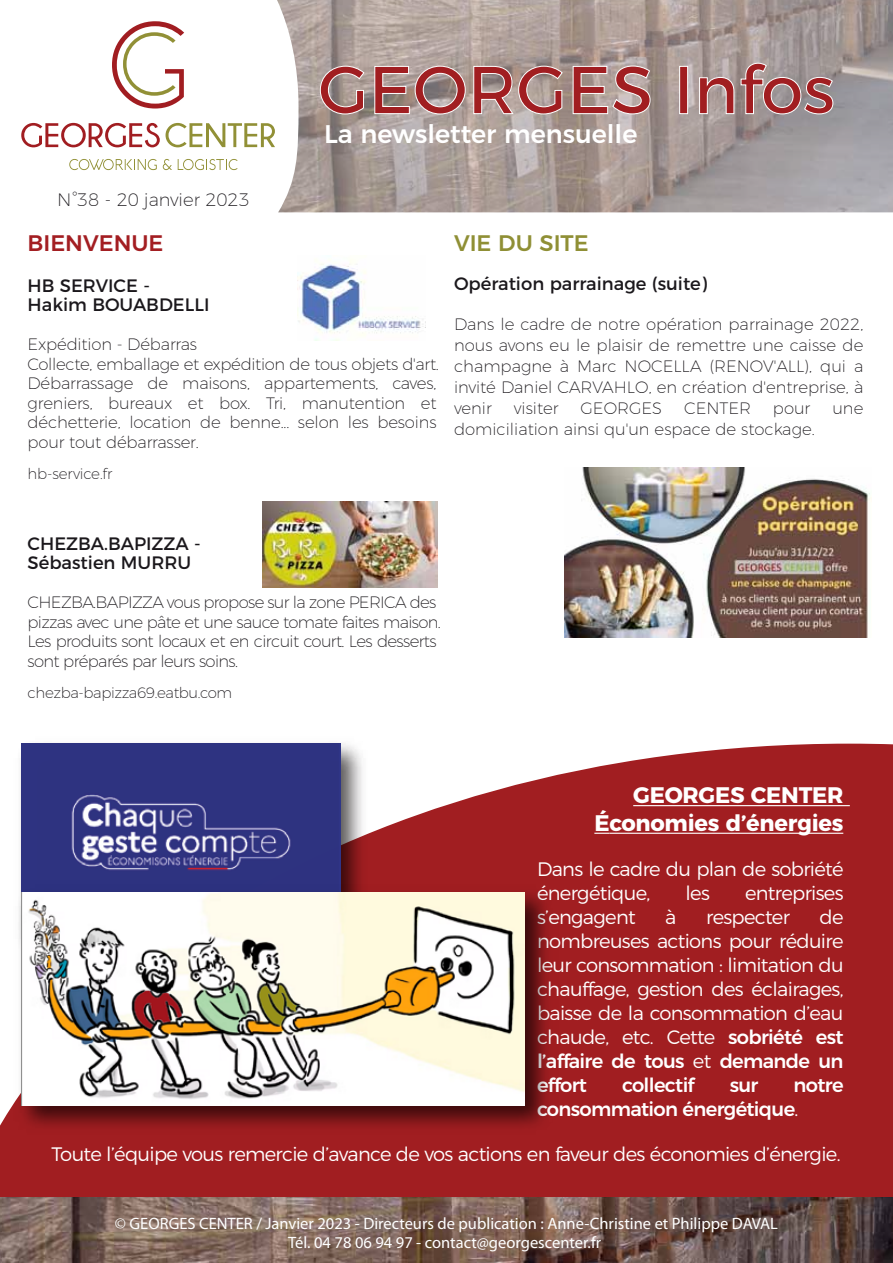
<style>
.page{position:relative;width:893px;height:1263px;background:#fff}
.page>*{position:absolute;margin:0;border:0;box-sizing:border-box;transform-origin:0 0}
.t1{font:67.5px "Montserrat";color:#a11e21}
.t2{font:500 25.5px "Montserrat";color:#fff}
.t3{font:700 22.5px/27.6px "Montserrat";letter-spacing:-.01em;color:#fff;text-align:right}
.t4{font:500 22.5px "Montserrat";color:#a31e22}
.t5{font:500 22.5px "Montserrat";color:#8f8f35}
.t6{font:300 19.5px/24px "Montserrat";letter-spacing:-.035em;color:#fff}
.t7{font:500 19.5px/24px "Montserrat";letter-spacing:-.035em;color:#fff}
.t8{font:18px/19.5px "Montserrat";color:#1b181c}
.t9{font:200 18px "Montserrat";color:#1b181c}
.t10{font:200 16.5px/19.5px "Montserrat";letter-spacing:-.01em;color:#1b181c}
.t11{font:200 16.5px/19.5px "Montserrat";letter-spacing:-.04em;color:#1b181c}
.t12{font:16.5px/19.5px "Myriad Pro";color:#fff;text-align:center}
.t13{font:200 15px "Montserrat";letter-spacing:-.025em;color:#1b181c}
.s1{font-weight:500}
.s2{font-weight:300}
</style>
<div class="page">
<img style="left:277px;top:0;width:616px;height:212px">
<svg style="left:69px;top:159px;width:88px;height:11px"></svg>
<svg style="left:163px;top:159px;width:9px;height:11px"></svg>
<svg style="left:178px;top:159px;width:60px;height:11px"></svg>
<svg style="left:21px;top:123px;width:139px;height:24px"></svg>
<svg style="left:166px;top:123px;width:109px;height:24px"></svg>
<svg style="left:112px;top:21px;width:72px;height:88px"></svg>
<svg style="left:0;top:744px;width:893px;height:453px;background:#a82f32"></svg>
<svg style="left:320px;top:65px;width:45px;height:50px;background:#aa9e99"></svg>
<svg style="left:374px;top:65px;width:92px;height:50px;background:#aa9f9b"></svg>
<svg style="left:473px;top:65px;width:90px;height:50px;background:#b2a49f"></svg>
<svg style="left:572px;top:65px;width:79px;height:50px;background:#baada7"></svg>
<div style="left:679px;top:66px;width:9px;height:48px;border:1px solid #fff"></div>
<svg style="left:699px;top:62px;width:135px;height:53px;background:#a89f9e"></svg>
<img style="left:0;top:1197px;width:893px;height:66px">
<hr style="left:633px;top:805px;width:217px;height:1px;background:#fff">
<svg style="left:594px;top:833px;width:15px;height:1px"></svg>
<hr style="left:609px;top:833px;width:234px;height:1px;background:#fff">
<img style="left:9px;top:743px;width:365px;height:138px">
<img style="left:21px;top:744px;width:319px;height:137px">
<img style="left:9px;top:881px;width:549px;height:258px">
<img style="left:21px;top:893px;width:504px;height:212px">
<img style="left:564px;top:468px;width:308px;height:170px">
<img style="left:297px;top:260px;width:126px;height:80px">
<img style="left:262px;top:502px;width:176px;height:85px">
<p class="t9" style="left:57px;top:186px;width:194px">N°38 - 20 janvier 2023</p>
<h1 class="t1" style="left:318px;top:36px;width:518px">GEORGES Infos</h1>
<h2 class="t2" style="left:324px;top:114px;width:315px">La newsletter mensuelle</h2>
<h3 class="t4" style="left:28px;top:224px;width:137px">BIENVENUE</h3>
<p class="t8" style="left:28px;top:274px;width:183px">HB SERVICE -<br>Hakim BOUABDELLI</p>
<p class="t10" style="left:28px;top:333px;width:413px">Expédition - Débarras<br>Collecte, emballage et expédition de tous objets d'art.<br>Débarrassage de maisons, appartements, caves, greniers, bureaux et box. Tri, manutention et déchetterie, location de benne... selon les besoins pour tout débarrasser.</p>
<p class="t13" style="left:28px;top:462px;width:86px">hb-service.fr</p>
<h3 class="t5" style="left:454px;top:224px;width:136px">VIE DU SITE</h3>
<p class="t8" style="left:454px;top:272px;width:255px">Opération parrainage (suite)</p>
<p class="t10" style="left:454px;top:312px;width:411px;line-height:21px;text-align:justify">Dans le cadre de notre opération parrainage 2022, nous avons eu le plaisir de remettre une caisse de champagne à Marc NOCELLA (RENOV'ALL), qui a invité Daniel CARVAHLO, en création d'entreprise, à venir</p>
<p class="t10" style="left:514px;top:397px;width:46px">visiter</p>
<p class="t10" style="left:580px;top:397px;width:83px">GEORGES</p>
<p class="t10" style="left:684px;top:397px;width:68px">CENTER</p>
<p class="t10" style="left:773px;top:397px;width:39px">pour</p>
<p class="t10" style="left:832px;top:397px;width:32px">une</p>
<p class="t10" style="left:454px;top:418px;width:362px">domiciliation ainsi qu'un espace de stockage.</p>
<p class="t8" style="left:28px;top:532px;width:175px">CHEZBA.BAPIZZA -<br>Sébastien MURRU</p>
<p class="t11" style="left:28px;top:591px;width:415px">CHEZBA.BAPIZZA vous propose sur la zone PERICA des pizzas avec une pâte et une sauce tomate faites maison.<br>Les produits sont locaux et en circuit court. Les desserts sont préparés par leurs soins.</p>
<p class="t13" style="left:28px;top:681px;width:206px">chezba-bapizza69.eatbu.com</p>
<h3 class="t3" style="left:594px;top:780px;width:251px">GEORGES CENTER<br>Économies d’énergies</h3>
<p class="t6" style="left:537px;top:855px;width:308px">Dans le cadre du plan de sobriété énergétique,</p>
<p class="t6" style="left:685px;top:879px;width:26px">les</p>
<p class="t6" style="left:745px;top:879px;width:100px">entreprises</p>
<p class="t6" style="left:537px;top:903px;width:100px">s’engagent</p>
<p class="t6" style="left:665px;top:903px;width:13px">à</p>
<p class="t6" style="left:706px;top:903px;width:85px">respecter</p>
<p class="t6" style="left:537px;top:903px;width:308px;text-align:justify;text-indent:282px">de nombreuses actions pour réduire leur consommation : limitation du chauffage, gestion des éclairages, baisse de la consommation d’eau chaude, etc. Cette <span class="s1">sobriété est l’affaire de tous</span> et <span class="s1">demande un effort</span></p>
<p class="t7" style="left:622px;top:1071px;width:74px">collectif</p>
<p class="t7" style="left:730px;top:1071px;width:30px">sur</p>
<p class="t7" style="left:537px;top:1071px;width:308px;text-indent:256px">notre consommation énergétique<span class="s2">.</span></p>
<p class="t6" style="left:52px;top:1140px;width:790px">Toute l’équipe vous remercie d’avance de vos actions en faveur des économies d’énergie.</p>
<p class="t12" style="left:115px;top:1213px;width:665px">© GEORGES CENTER / Janvier 2023 - Directeurs de publication : Anne-Christine et Philippe DAVAL<br>Tél. 04 78 06 94 97 - contact@georgescenter.fr</p>
</div>
